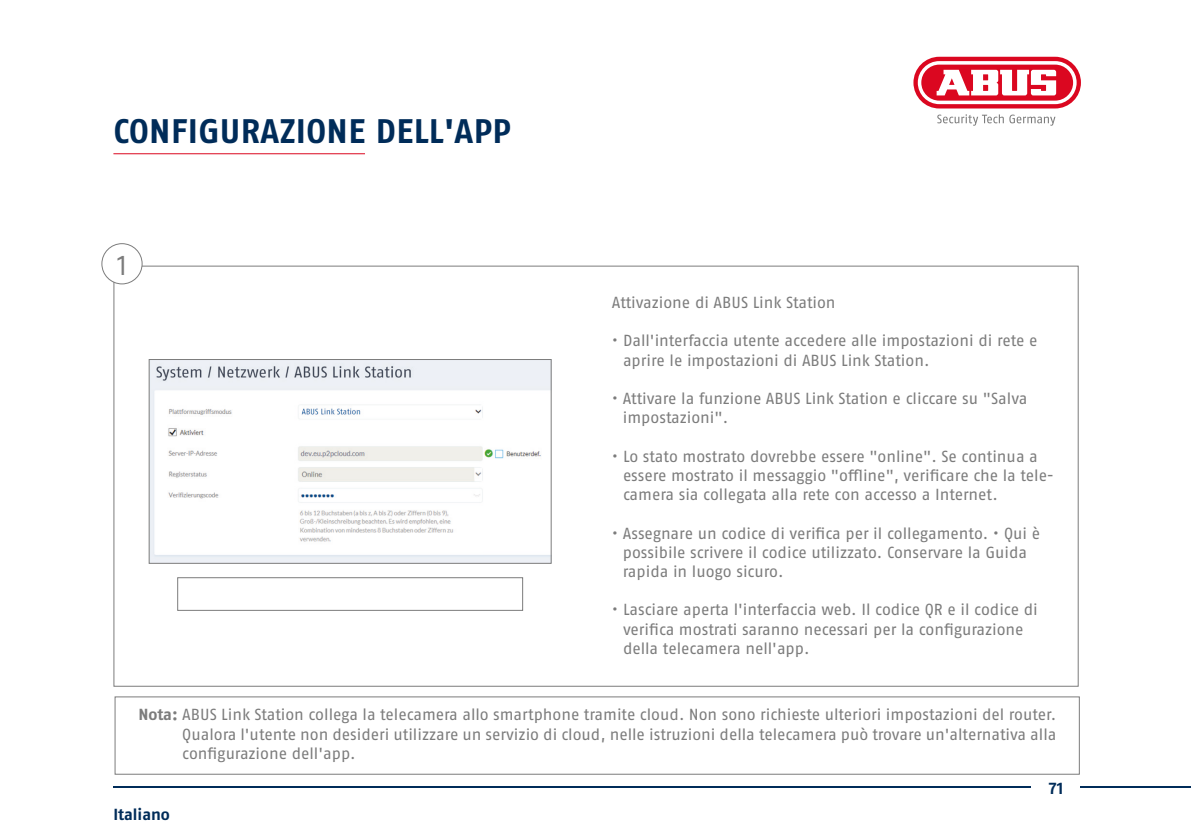
<style>
.page{position:relative;width:1191px;height:840px;background:#fff}
.page>*{position:absolute;margin:0;border:0;box-sizing:border-box;transform-origin:0 0}
.t1{font:700 34px "ABUS Fago Pro";letter-spacing:.01em;color:#002c59}
.t2{font:27.2px "ABUS Fago Pro";color:#7c7c7c;scale:.94 1}
.t3{font:16px/19.2px "ABUS Fago Pro";letter-spacing:-.005em;color:#7c7c7c}
.t4{font:700 16px "ABUS Fago Pro";color:#002c59}
.s1{font-weight:700}
</style>
<div class="page">
<hr style="left:113px;top:785px;width:917px;height:2px;background:#002c59">
<hr style="left:1081px;top:785px;width:110px;height:2px;background:#002c59">
<svg style="left:913px;top:57px;width:168px;height:51px"></svg>
<svg style="left:917px;top:61px;width:159px;height:43px"></svg>
<svg style="left:937px;top:114px;width:118px;height:12px"></svg>
<div style="left:115px;top:696px;width:964px;height:78px;border:1px solid #7c7c7c"></div>
<hr style="left:113px;top:153px;width:252px;height:1px;background:#db0720">
<div style="left:101px;top:243px;width:42px;height:41px;border:1px solid #7c7c7c;border-radius:50%"></div>
<div style="left:177px;top:577px;width:346px;height:33px;border:1px solid #7c7c7c"></div>
<img style="left:151px;top:361px;width:398px;height:200px">
<div style="left:149px;top:359px;width:402px;height:204px;border:1px solid #7c7c7c"></div>
<h1 class="t1" style="left:114px;top:110px;width:399px">CONFIGURAZIONE DELL'APP</h1>
<h2 class="t2" style="left:117px;top:248px;width:12px">1</h2>
<p class="t3" style="left:612px;top:292px;width:225px">Attivazione di ABUS Link Station</p>
<p class="t3" style="left:623px;top:331px;width:416px;text-indent:-11px">• Dall'interfaccia utente accedere alle impostazioni di rete e aprire le impostazioni di ABUS Link Station.</p>
<p class="t3" style="left:623px;top:388px;width:406px;text-indent:-11px">• Attivare la funzione ABUS Link Station e cliccare su "Salva impostazioni".</p>
<p class="t3" style="left:623px;top:446px;width:432px;text-indent:-11px">• Lo stato mostrato dovrebbe essere "online". Se continua a essere mostrato il messaggio "offl ine", verificare che la tele&shy;camera sia collegata alla rete con accesso a Internet.</p>
<p class="t3" style="left:623px;top:523px;width:419px;text-indent:-11px">• Assegnare un codice di verifica per il collegamento. • Qui è possibile scrivere il codice utilizzato. Conservare la Guida rapida in luogo sicuro.</p>
<p class="t3" style="left:623px;top:600px;width:416px;text-indent:-11px">• Lasciare aperta l'interfaccia web. Il codice QR e il codice di verifica mostrati saranno necessari per la configurazione della telecamera nell'app.</p>
<p class="t3" style="left:182px;top:704px;width:875px;text-align:justify;text-indent:-44px"><span class="s1">Nota:</span> ABUS Link Station collega la telecamera allo smartphone tramite cloud. Non sono richieste ulteriori impostazioni del router.<br>Qualora l'utente non desideri utilizzare un servizio di cloud, nelle istruzioni della telecamera può trovare un'alternativa alla configurazione dell'app.</p>
<p class="t4" style="left:1048px;top:778px;width:16px">71</p>
<p class="t4" style="left:113px;top:804px;width:58px">Italiano</p>
</div>
